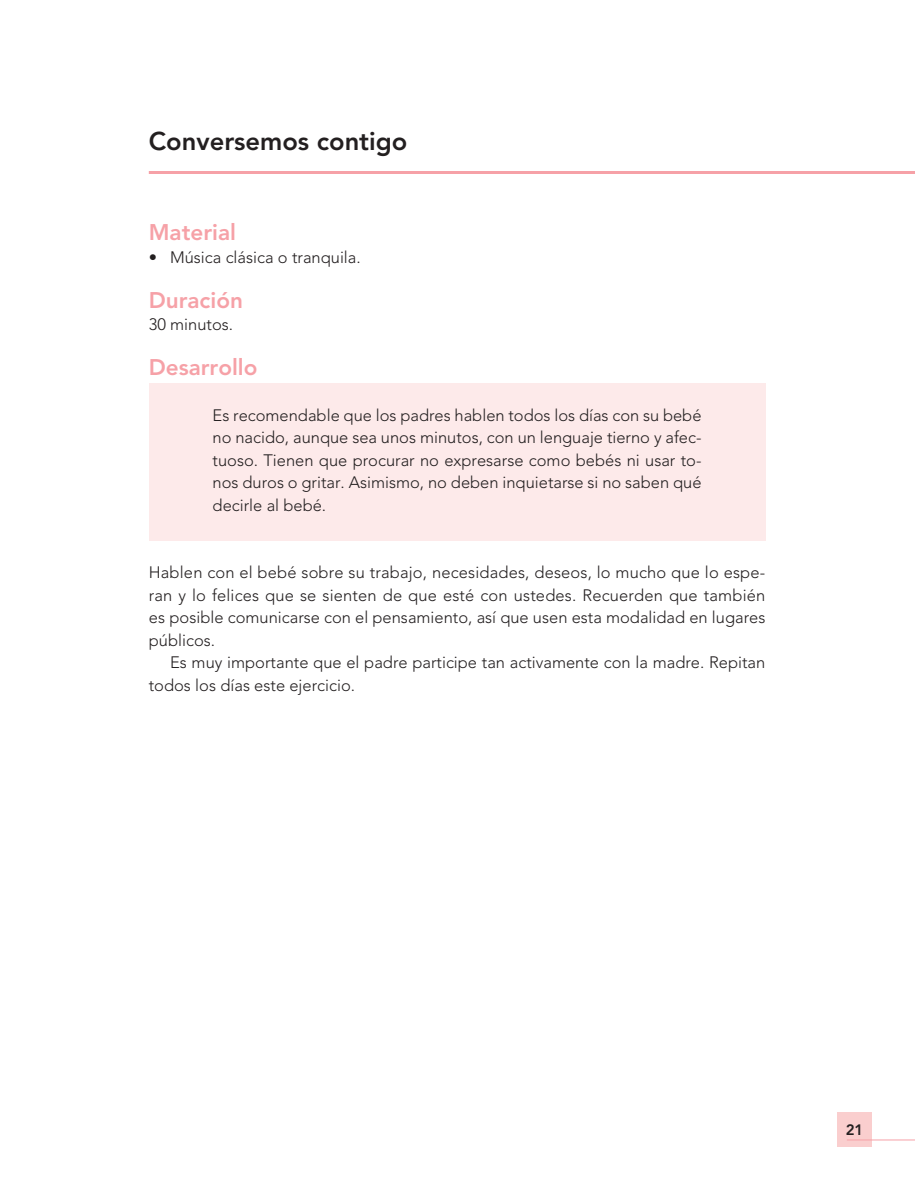
<style>
.page{position:relative;width:918px;height:1188px;background:#fff}
.page>*{position:absolute;margin:0;border:0;box-sizing:border-box;transform-origin:0 0}
.t1{font:800 25.5px "Avenir";color:#231f20}
.t2{font:800 22.5px "Avenir";color:#f6a1a7}
.t3{font:300 16.5px/22.5px "Avenir";color:#231f20;text-align:justify}
.t4{font:800 15px "Avenir";color:#231f20}
</style>
<div class="page">
<div style="left:838px;top:1113px;width:34px;height:34px;background:#facece"></div>
<hr style="left:847px;top:1140px;width:67px;height:1px;background:#f6a1a7">
<hr style="left:149px;top:171px;width:765px;height:3px;background:#f6a1a7">
<div style="left:149px;top:383px;width:616px;height:158px;background:#fdeaea"></div>
<h1 class="t1" style="left:149px;top:131px;width:260px">Conversemos contigo</h1>
<h2 class="t2" style="left:149px;top:223px;width:89px">Material</h2>
<p class="t3" style="left:149px;top:247px;width:213px">• Música clásica o tranquila.</p>
<h2 class="t2" style="left:149px;top:291px;width:96px">Duración</h2>
<p class="t3" style="left:149px;top:315px;width:86px">30 minutos.</p>
<h2 class="t2" style="left:149px;top:358px;width:110px">Desarrollo</h2>
<p class="t3" style="left:213px;top:405px;width:490px">Es recomendable que los padres hablen todos los días con su bebé no nacido, aunque sea unos minutos, con un lenguaje tierno y afec&shy;tuoso. Tienen que procurar no expresarse como bebés ni usar to&shy;nos duros o gritar. Asimismo, no deben inquietarse si no saben qué decirle al bebé.</p>
<p class="t3" style="left:149px;top:563px;width:618px">Hablen con el bebé sobre su trabajo, necesidades, deseos, lo mucho que lo espe&shy;ran y lo felices que se sienten de que esté con ustedes. Recuerden que también es posible comunicarse con el pensamiento, así que usen esta modalidad en lugares públicos.</p>
<p class="t3" style="left:149px;top:653px;width:618px;text-indent:21px">Es muy importante que el padre participe tan activamente con la madre. Repitan todos los días este ejercicio.</p>
<p class="t4" style="left:846px;top:1124px;width:19px">21</p>
</div>
